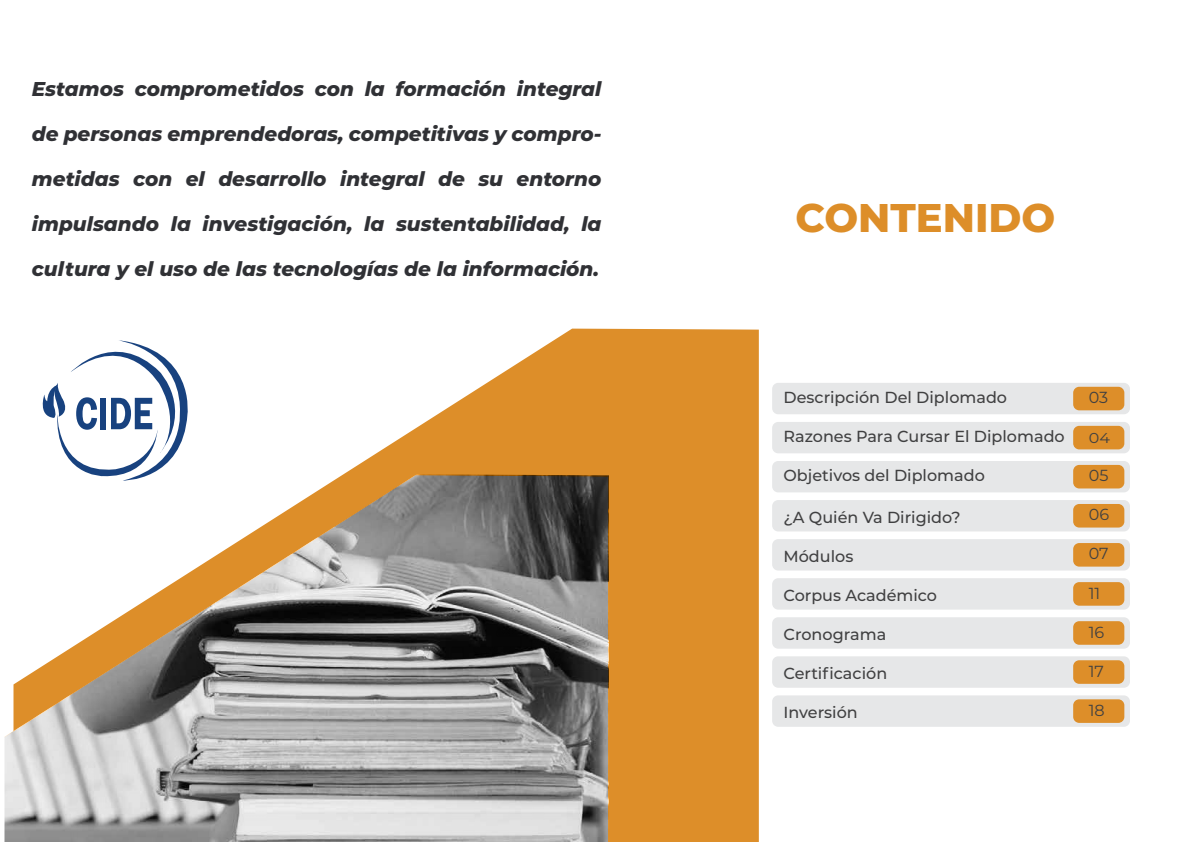
<style>
.page{position:relative;width:1191px;height:842px;background:#fff}
.page>*{position:absolute;margin:0;border:0;box-sizing:border-box;transform-origin:0 0}
.t1{font:800 40px "Montserrat";color:#dd8e29}
.t2{font:italic 800 20px "Montserrat";color:#303135}
.t3{font:500 16px "Montserrat";color:#404041}
.t4{font:16px "Montserrat";color:#404041}
.t5{font:14.3px "Montserrat";color:#404041;scale:1.12 1}
</style>
<div class="page">
<div style="left:772px;top:383px;width:358px;height:31px;background:#e6e7e8;border-radius:6px"></div>
<div style="left:772px;top:422px;width:358px;height:31px;background:#e6e7e8;border-radius:6px"></div>
<div style="left:772px;top:461px;width:358px;height:31px;background:#e6e7e8;border-radius:6px"></div>
<div style="left:772px;top:500px;width:358px;height:31px;background:#e6e7e8;border-radius:6px"></div>
<div style="left:772px;top:539px;width:358px;height:31px;background:#e6e7e8;border-radius:6px"></div>
<div style="left:772px;top:578px;width:358px;height:32px;background:#e6e7e8;border-radius:6px"></div>
<div style="left:772px;top:617px;width:358px;height:32px;background:#e6e7e8;border-radius:6px"></div>
<div style="left:772px;top:656px;width:358px;height:32px;background:#e6e7e8;border-radius:6px"></div>
<div style="left:772px;top:695px;width:358px;height:32px;background:#e6e7e8;border-radius:6px"></div>
<div style="left:1073px;top:387px;width:51px;height:23px;background:#dd8e29;border-radius:6px"></div>
<div style="left:1073px;top:426px;width:51px;height:23px;background:#dd8e29;border-radius:6px"></div>
<div style="left:1073px;top:465px;width:51px;height:23px;background:#dd8e29;border-radius:6px"></div>
<div style="left:1073px;top:504px;width:51px;height:23px;background:#dd8e29;border-radius:6px"></div>
<div style="left:1073px;top:543px;width:51px;height:24px;background:#dd8e29;border-radius:6px"></div>
<div style="left:1073px;top:582px;width:51px;height:24px;background:#dd8e29;border-radius:6px"></div>
<div style="left:1073px;top:621px;width:51px;height:24px;background:#dd8e29;border-radius:6px"></div>
<div style="left:1073px;top:660px;width:51px;height:24px;background:#dd8e29;border-radius:6px"></div>
<div style="left:1073px;top:699px;width:51px;height:24px;background:#dd8e29;border-radius:6px"></div>
<svg style="left:42px;top:329px;width:717px;height:513px;fill:#dd8e29"></svg>
<img style="left:4px;top:474px;width:605px;height:368px">
<p class="t2" style="left:32px;top:74px;width:571px">Estamos comprometidos con la formación integral</p>
<p class="t2" style="left:32px;top:119px;width:571px">de personas emprendedoras, competitivas y compro-</p>
<p class="t2" style="left:32px;top:164px;width:571px">metidas con el desarrollo integral de su entorno</p>
<p class="t2" style="left:32px;top:209px;width:571px">impulsando la investigación, la sustentabilidad, la</p>
<p class="t2" style="left:32px;top:254px;width:569px">cultura y el uso de las tecnologías de la información.</p>
<h1 class="t1" style="left:795px;top:188px;width:261px">CONTENIDO</h1>
<p class="t3" style="left:783px;top:386px;width:225px">Descripción Del Diplomado</p>
<p class="t3" style="left:783px;top:425px;width:283px">Razones Para Cursar El Diplomado</p>
<p class="t3" style="left:783px;top:464px;width:203px">Objetivos del Diplomado</p>
<p class="t3" style="left:783px;top:506px;width:179px">¿A Quién Va Dirigido?</p>
<p class="t3" style="left:783px;top:545px;width:71px">Módulos</p>
<p class="t3" style="left:783px;top:584px;width:155px">Corpus Académico</p>
<p class="t3" style="left:783px;top:623px;width:104px">Cronograma</p>
<p class="t3" style="left:783px;top:662px;width:105px">Certificación</p>
<p class="t3" style="left:783px;top:701px;width:76px">Inversión</p>
<p class="t4" style="left:1088px;top:386px;width:21px">03</p>
<p class="t5" style="left:1088px;top:428px;width:20px">04</p>
<p class="t4" style="left:1088px;top:465px;width:21px">05</p>
<p class="t4" style="left:1088px;top:504px;width:22px">06</p>
<p class="t4" style="left:1088px;top:543px;width:21px">07</p>
<p class="t4" style="left:1088px;top:582px;width:13px">11</p>
<p class="t4" style="left:1088px;top:621px;width:17px">16</p>
<p class="t4" style="left:1088px;top:660px;width:17px">17</p>
<p class="t4" style="left:1088px;top:699px;width:17px">18</p>
</div>
